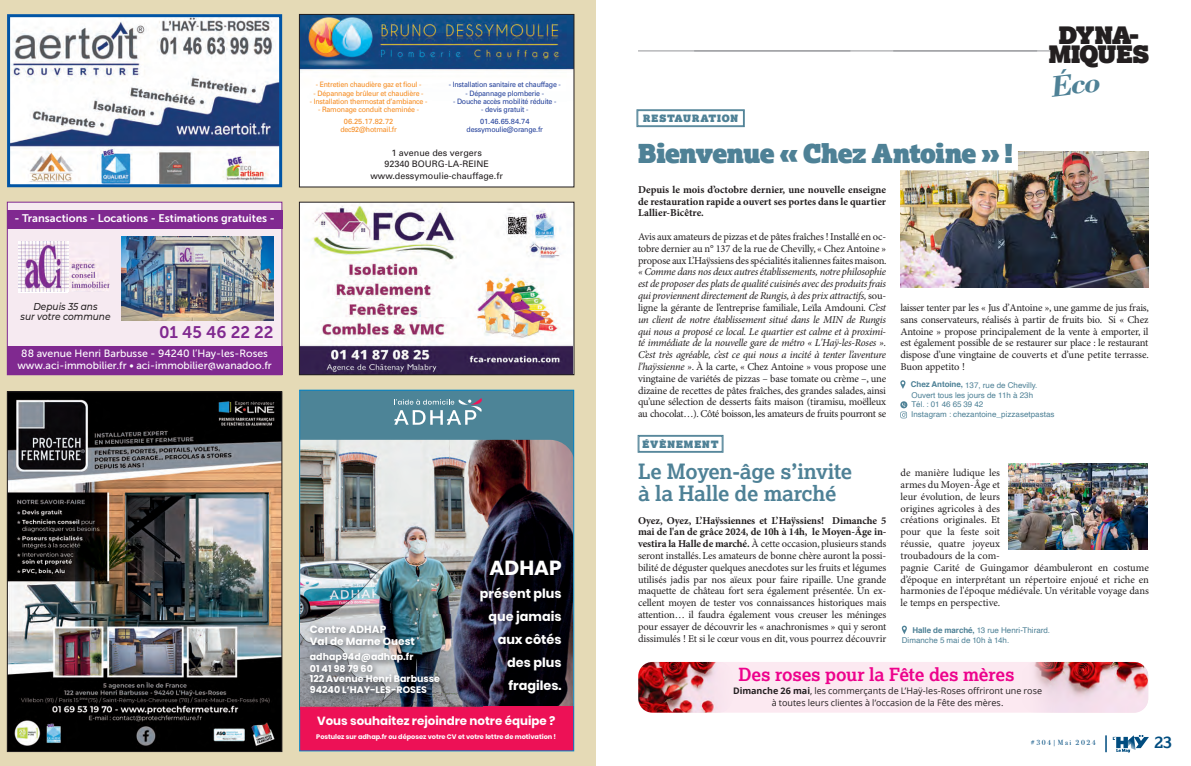
<style>
.page{position:relative;width:1191px;height:766px;background:#fff}
.page>*{position:absolute;margin:0;border:0;box-sizing:border-box;transform-origin:0 0}
.t1{font:26px "Lexia Advertising";letter-spacing:-.025em;color:#4e8196}
.t2{font:23.9px/19.5px "Lexia Advertising";letter-spacing:-.015em;color:#231f20;text-align:center}
.Actus_Titre_papier_secondaire{font:700 21px "Lexia";letter-spacing:-.01em;color:#4e8196}
.t3{font:700 20.3px "Poppins";color:#fff}
.Actus_3_questions_Réponse{font:700 18px "Lexia";letter-spacing:-.01em;color:#ed028c}
.t4{font:16.7px "Museo Sans 700";color:#802990}
.t5{font:700 16.7px "Lexia";color:#014d80}
.t6{font:700 12.8px/23px "Poppins";color:#fff;text-align:right}
.t7{font:700 11.8px "Poppins";color:#fff}
.t8{font:11px "Museo Sans 700";color:#fff}
.Grand_Format_Body{font:10.5px/11.8px "Minion Pro";letter-spacing:-.005em;color:#231f20;text-align:justify}
.Grand_Format_Body-2{font:700 10.5px/11.8px "Minion Pro";color:#231f20;text-align:justify}
.t9{font:10.5px/11px "Museo Sans 500";color:#fff;text-align:center}
.t10{font:700 10.5px/12px "Poppins";color:#fff}
.Général_sous-Rubrique{font:10.1px "Lexia Advertising";letter-spacing:.1em;color:#4e8196}
.t11{font:italic 500 10px/10px "Montserrat";color:#231f20;text-align:center;scale:.9 1}
.t12{font:700 9.5px/12px "Poppins";color:#fff}
.Actus_3_questions_Réponse-2{font:9px "Open Sans";color:#231f20}
.t13{font:9px/11.5px "Univers";color:#231f20;text-align:center}
.Général_Info_Adresse_Nv2{font:8px/10px "Helvetica";color:#4e8196}
.t14{font:7.4px/11.3px "Univers";letter-spacing:-.025em;color:#f68b1f;text-align:center;scale:.95 1}
.t15{font:7.4px/11.3px "Univers";letter-spacing:-.025em;color:#223f99;scale:.95 1}
.t16{font:7.4px "Bodoni Svty Two ITCTT";letter-spacing:.2em;color:#014d80}
.t17{font:700 6.6px "Poppins";color:#fff}
.s1{font-style:italic}
.s2{font-weight:700}
</style>
<div class="page">
<svg style="left:1105px;top:735px;width:44px;height:17px"></svg>
<hr style="left:893px;top:51px;width:159px;height:1px;background:#939598">
<svg style="left:637px;top:110px;width:107px;height:17px"></svg>
<div style="left:637px;top:110px;width:106px;height:16px;border:1px solid #4e8196"></div>
<svg style="left:638px;top:435px;width:85px;height:17px"></svg>
<div style="left:639px;top:436px;width:83px;height:15px;border:1px solid #4e8196"></div>
<svg style="left:900px;top:380px;width:5px;height:9px"></svg>
<svg style="left:900px;top:401px;width:7px;height:17px"></svg>
<svg style="left:901px;top:625px;width:6px;height:9px"></svg>
<img style="left:900px;top:151px;width:248px;height:137px">
<div style="left:638px;top:140px;width:380px;height:30px;background:#fff"></div>
<img style="left:1008px;top:463px;width:139px;height:86px">
<hr style="left:638px;top:51px;width:399px;height:1px;background:#939598">
<div style="left:638px;top:661px;width:510px;height:51px;background:#fce9f1;border-radius:14px"></div>
<img style="left:638px;top:661px;width:94px;height:51px">
<img style="left:1021px;top:661px;width:127px;height:51px">
<div style="left:0;top:0;width:595px;height:765px;background:#e5dab6"></div>
<img style="left:11px;top:18px;width:267px;height:165px">
<div style="left:7px;top:14px;width:275px;height:173px;border:3px solid #0155a5"></div>
<img style="left:301px;top:16px;width:271px;height:168px">
<div style="left:299px;top:14px;width:275px;height:173px;border:1px solid #231f20"></div>
<div style="left:8px;top:202px;width:274px;height:172px;background:#f6eaf1"></div>
<div style="left:7px;top:202px;width:275px;height:173px;border:1px solid #802990"></div>
<div style="left:7px;top:346px;width:275px;height:28px;background:#802990"></div>
<div style="left:7px;top:210px;width:275px;height:19px;background:#802990"></div>
<img style="left:122px;top:236px;width:151px;height:85px">
<img style="left:68px;top:242px;width:41px;height:50px">
<img style="left:18px;top:242px;width:50px;height:50px">
<img style="left:301px;top:204px;width:271px;height:169px">
<div style="left:299px;top:202px;width:275px;height:173px;border:1px solid #231f20"></div>
<img style="left:9px;top:393px;width:271px;height:356px">
<div style="left:7px;top:391px;width:275px;height:360px;border:1px solid #231f20"></div>
<img style="left:301px;top:462px;width:271px;height:244px">
<svg style="left:301px;top:391px;width:271px;height:71px;background:#72919e"></svg>
<div style="left:300px;top:706px;width:273px;height:44px;background:#ed1156"></div>
<div style="left:299px;top:389px;width:275px;height:362px;border:1px solid #0083c8"></div>
<img style="left:300px;top:614px;width:182px;height:95px">
<p class="t8" style="left:15px;top:212px;width:262px">- Transactions - Locations - Estimations gratuites -</p>
<p class="t11" style="left:21px;top:300px;width:102px">Depuis 35 ans<br>sur votre commune</p>
<p class="t4" style="left:159px;top:323px;width:116px">01 45 46 22 22</p>
<p class="t9" style="left:17px;top:348px;width:256px">88 avenue Henri Barbusse - 94240 l’Hay-les-Roses www.aci-immobilier.fr • aci-immobilier@wanadoo.fr</p>
<p class="t15" style="left:449px;top:79px;width:119px">- Installation sanitaire et chauffage -</p>
<p class="t15" style="left:465px;top:87px;width:84px">- Dépannage plomberie -</p>
<p class="t15" style="left:453px;top:96px;width:110px">- Douche accès mobilité réduite -</p>
<p class="t15" style="left:480px;top:104px;width:53px">- devis gratuit -<br>01.46.65.84.74</p>
<p class="t15" style="left:466px;top:124px;width:82px">dessymoulie@orange.fr</p>
<p class="t13" style="left:370px;top:147px;width:134px">1 avenue des vergers<br>92340 BOURG-LA-REINE www.dessymoulie-chauffage.fr</p>
<p class="t14" style="left:316px;top:79px;width:113px">- Entretien chaudière gaz et fioul -</p>
<p class="t14" style="left:314px;top:87px;width:117px">- Dépannage brûleur et chaudière -</p>
<p class="t14" style="left:310px;top:96px;width:125px">- Installation thermostat d’ambiance -</p>
<p class="t14" style="left:318px;top:104px;width:108px">- Ramonage conduit cheminée -<br>06.25.17.82.72</p>
<p class="t14" style="left:340px;top:124px;width:61px">dec92@hotmail.fr</p>
<p class="t3" style="left:489px;top:556px;width:73px">ADHAP</p>
<p class="t6" style="left:480px;top:582px;width:83px">présent plus que jamais aux côtés des plus fragiles.</p>
<p class="t7" style="left:317px;top:713px;width:240px">Vous souhaitez rejoindre notre équipe ?</p>
<p class="t17" style="left:316px;top:732px;width:241px">Postulez sur adhap.fr ou déposez votre CV et votre lettre de motivation !</p>
<p class="t10" style="left:310px;top:623px;width:106px">Centre ADHAP<br>Val de Marne Ouest</p>
<p class="t12" style="left:310px;top:650px;width:105px">adhap94d@adhap.fr<br>01 41 98 79 60</p>
<p class="t12" style="left:310px;top:673px;width:132px;line-height:10.5px">122 Avenue Henri Barbusse<br>94240 L’HAY-LES-ROSES</p>
<p class="Général_sous-Rubrique" style="left:643px;top:112px;width:96px">RESTAURATION</p>
<p class="t1" style="left:638px;top:137px;width:376px">Bienvenue « Chez Antoine » !</p>
<p class="t2" style="left:1048px;top:24px;width:102px">DYNA-<br>MIQUES</p>
<p class="Grand_Format_Body-2" style="left:638px;top:183px;width:250px">Depuis le mois d’octobre dernier, une nouvelle enseigne de restauration rapide a ouvert ses portes dans le quartier Lallier-Bicêtre.</p>
<p class="Grand_Format_Body" style="left:638px;top:231px;width:250px">Avis aux amateurs de pizzas et de pâtes fraîches ! Installé en oc&shy;tobre dernier au n° 137 de la rue de Chevilly, « Chez Antoine » propose aux L’Haÿssiens des spécialités italiennes faites maison. <span class="s1">« Comme dans nos deux autres établissements, notre philosophie est de proposer des plats de qualité cuisinés avec des produits frais qui proviennent directement de Rungis, à des prix attractifs,</span> sou&shy;ligne la gérante de l’entreprise familiale, Leïla Amdouni. <span class="s1">C’est un client de notre établissement situé dans le MIN de Rungis qui nous a proposé ce local. Le quartier est calme et à proximi&shy;té immédiate de la nouvelle gare de métro « L'Haÿ-les-Roses ».<br>C’est très agréable, c’est ce qui nous a incité à tenter l’aventure l’haÿssienne »</span>. À la carte, « Chez Antoine » vous propose une vingtaine de variétés de pizzas – base tomate ou crème –, une dizaine de recettes de pâtes fraîches, des grandes salades, ainsi qu’une sélection de desserts faits maison (tiramisu, moëlleux au chocolat…). Côté boisson, les amateurs de fruits pourront se</p>
<p class="Général_sous-Rubrique" style="left:642px;top:437px;width:78px">ÉVÈNEMENT</p>
<p class="Actus_Titre_papier_secondaire" style="left:638px;top:458px;width:215px">Le Moyen-âge s’invite</p>
<p class="Actus_Titre_papier_secondaire" style="left:638px;top:480px;width:200px">à la Halle de marché</p>
<p class="Grand_Format_Body" style="left:638px;top:514px;width:250px"><span class="s2">Oyez, Oyez, L’Haÿssiennes et L’Haÿssiens! Dimanche 5 mai de l'an de grâce 2024, de 10h à 14h, le Moyen-Âge in&shy;vestira la Halle de marché.</span> À cette occasion, plusieurs stands seront installés. Les amateurs de bonne chère auront la possi&shy;bilité de déguster quelques anecdotes sur les fruits et légumes utilisés jadis par nos aïeux pour faire ripaille. Une grande maquette de château fort sera également présentée. Un ex&shy;cellent moyen de tester vos connaissances historiques mais attention… il faudra également vous creuser les méninges pour essayer de découvrir les « anachronismes » qui y seront dissimulés ! Et si le cœur vous en dit, vous pourrez découvrir</p>
<p class="Grand_Format_Body" style="left:900px;top:302px;width:250px">laisser tenter par les « Jus d’Antoine », une gamme de jus frais, sans conservateurs, réalisés à partir de fruits bio. Si « Chez Antoine » propose principalement de la vente à emporter, il est également possible de se restaurer sur place : le restaurant dispose d’une vingtaine de couverts et d’une petite terrasse.<br>Buon appetito !</p>
<p class="Général_Info_Adresse_Nv2" style="left:911px;top:380px;width:128px"><span class="s2">Chez Antoine,</span> 137, rue de Chevilly.<br>Ouvert tous les jours de 11h à 23h</p>
<p class="Général_Info_Adresse_Nv2" style="left:911px;top:399px;width:145px">Tél. : 01 46 65 39 42<br>Instagram : chezantoine_pizzasetpastas</p>
<p class="Grand_Format_Body" style="left:900px;top:467px;width:250px;text-align:left">de manière ludique les<br>armes du Moyen-Âge et<br>leur évolution, de leurs<br>origines agricoles à des<br>créations originales. Et<br>pour que la feste soit<br>réussie, quatre joyeux<br>troubadours de la com-<br>pagnie Carité de Guingamor déambuleront en costume d’époque en interprétant un répertoire enjoué et riche en harmonies de l'époque médiévale. Un véritable voyage dans le temps en perspective.</p>
<p class="Général_Info_Adresse_Nv2" style="left:901px;top:625px;width:150px;text-indent:11px"><span class="s2">Halle de marché,</span> 13 rue Henri-Thirard.<br>Dimanche 5 mai de 10h à 14h.</p>
<p class="Actus_3_questions_Réponse" style="left:738px;top:663px;width:278px">Des roses pour la Fête des mères</p>
<p class="Actus_3_questions_Réponse-2" style="left:733px;top:684px;width:310px"><span class="s2">Dimanche 26 mai</span>, les commerçants de L’Haÿ-les-Roses offriront une rose</p>
<p class="Actus_3_questions_Réponse-2" style="left:771px;top:695px;width:233px">à toutes leurs clientes à l’occasion de la Fête des mères.</p>
<p class="t16" style="left:1031px;top:736px;width:66px">#304|Mai 2024</p>
<h3 class="t5" style="left:1154px;top:731px;width:19px">23</h3>
</div>
